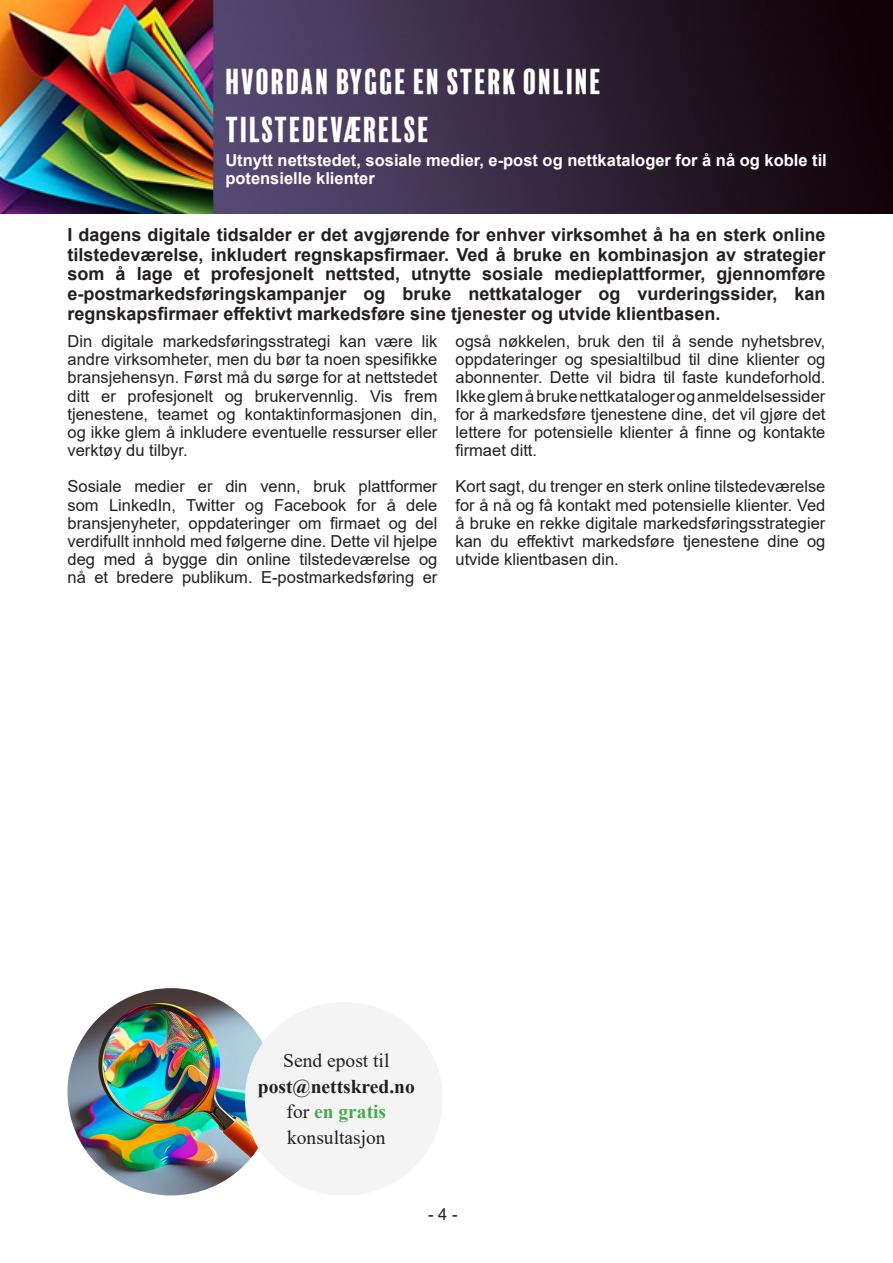
<style>
.page{position:relative;width:893px;height:1263px;background:#fff}
.page>*{position:absolute;margin:0;border:0;box-sizing:border-box;transform-origin:0 0}
.heading_2{font:33px/48px "Balboa Plus Fill";color:#fff}
.t1{font:700 19.5px/25.5px "Times New Roman";color:#231f20;text-align:center}
.t2{font:19.5px "Times New Roman";color:#231f20}
.Ingress{font:700 18px/19.8px "Arial";color:#231f20;text-align:justify}
.body{font:16.5px/18.1px "Arial";color:#231f20;text-align:justify}
.heading_4{font:700 16.5px/18.1px "Arial";color:#fff}
.s1{font-weight:400}
.s2{color:#40ae49}
</style>
<div class="page">
<img style="left:0;top:0;width:892px;height:213px">
<img style="left:68px;top:988px;width:207px;height:207px;border-radius:104px">
<div style="left:245px;top:1002px;width:198px;height:193px;background:#f4f4f4;border-radius:97px"></div>
<p class="heading_2" style="left:225px;top:58px;width:379px">HVORDAN BYGGE EN STERK ONLINE<br>TILSTEDEVÆRELSE</p>
<p class="heading_4" style="left:225px;top:152px;width:603px">Utnytt nettstedet, sosiale medier, e-post og nettkataloger for å nå og koble til potensielle klienter</p>
<p class="Ingress" style="left:68px;top:225px;width:759px">I dagens digitale tidsalder er det avgjørende for enhver virksomhet å ha en sterk online tilstedeværelse, inkludert regnskapsfirmaer. Ved å bruke en kombinasjon av strategier som å lage et profesjonelt nettsted, utnytte sosiale medieplattformer, gjennomføre e-postmarkedsføringskampanjer og bruke nettkataloger og vurderingssider, kan regnskapsfirmaer effektivt markedsføre sine tjenester og utvide klientbasen.</p>
<p class="body" style="left:68px;top:332px;width:371px">Din digitale markedsføringsstrategi kan være lik andre virksomheter, men du bør ta noen spesifikke bransjehensyn. Først må du sørge for at nettstedet ditt er profesjonelt og brukervennlig. Vis frem tjenestene, teamet og kontaktinformasjonen din, og ikke glem å inkludere eventuelle ressurser eller verktøy du tilbyr.</p>
<p class="body" style="left:68px;top:477px;width:371px">Sosiale medier er din venn, bruk plattformer som LinkedIn, Twitter og Facebook for å dele bransjenyheter, oppdateringer om firmaet og del verdifullt innhold med følgerne dine. Dette vil hjelpe deg med å bygge din online tilstedeværelse og nå et bredere publikum. E-postmarkedsføring er</p>
<p class="body" style="left:455px;top:332px;width:371px">også nøkkelen, bruk den til å sende nyhetsbrev, oppdateringer og spesialtilbud til dine klienter og abonnenter. Dette vil bidra til faste kundeforhold.<br>Ikke glem å bruke nettkataloger og anmeldelsessider for å markedsføre tjenestene dine, det vil gjøre det lettere for potensielle klienter å finne og kontakte firmaet ditt.</p>
<p class="body" style="left:455px;top:477px;width:371px">Kort sagt, du trenger en sterk online tilstedeværelse for å nå og få kontakt med potensielle klienter. Ved å bruke en rekke digitale markedsføringsstrategier kan du effektivt markedsføre tjenestene dine og utvide klientbasen din.</p>
<p class="t2" style="left:283px;top:1047px;width:108px">Send epost til</p>
<p class="t1" style="left:258px;top:1073px;width:159px">post@nettskred.no <span class="s1">for</span> <span class="s2">en gratis </span><span class="s1">konsultasjon</span></p>
<p class="body" style="left:428px;top:1204px;width:31px">- 4 -</p>
</div>
